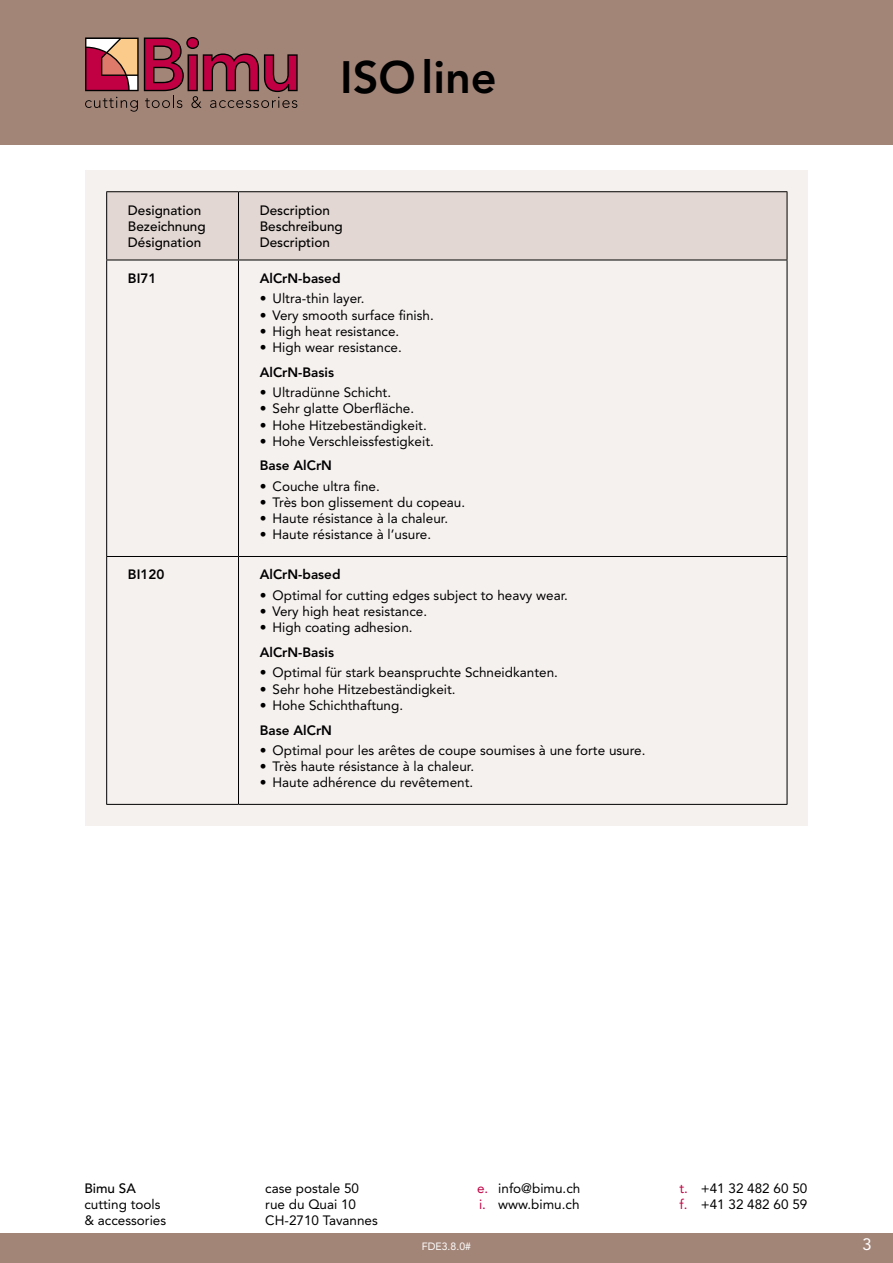
<style>
.page{position:relative;width:893px;height:1263px;background:#fff}
.page>*{position:absolute;margin:0;border:0;box-sizing:border-box;transform-origin:0 0}
.t1{font:800 45px "Avenir";color:#000}
.t2{font:16.5px "Avenir";color:#fff}
.t3{font:13.5px/16.2px "Avenir";color:#000}
.t4{font:500 13.5px/16.2px "Avenir";color:#000}
.t5{font:800 13.5px "Avenir";color:#000}
.t6{font:10.5px "Avenir";color:#fff}
.s1{color:#c10044}
</style>
<div class="page">
<div style="left:0;top:1233px;width:893px;height:30px;background:#a38578"></div>
<div style="left:0;top:0;width:893px;height:145px;background:#a38578"></div>
<svg style="left:85px;top:37px;width:213px;height:75px"></svg>
<div style="left:85px;top:170px;width:722px;height:656px;background:#f5f1ef"></div>
<div style="left:107px;top:192px;width:680px;height:68px;background:#e2d7d2"></div>
<hr style="left:106px;top:191px;width:132px;height:1px;background:#000">
<hr style="left:106px;top:192px;width:1px;height:68px;background:#000">
<hr style="left:238px;top:191px;width:549px;height:1px;background:#000">
<hr style="left:238px;top:192px;width:1px;height:68px;background:#000">
<hr style="left:787px;top:192px;width:1px;height:68px;background:#000">
<hr style="left:106px;top:260px;width:132px;height:1px;background:#000">
<hr style="left:238px;top:260px;width:549px;height:1px;background:#000">
<hr style="left:106px;top:260px;width:1px;height:296px;background:#000">
<hr style="left:238px;top:260px;width:1px;height:296px;background:#000">
<hr style="left:787px;top:260px;width:1px;height:296px;background:#000">
<hr style="left:106px;top:556px;width:132px;height:1px;background:#000">
<hr style="left:106px;top:557px;width:1px;height:247px;background:#000">
<hr style="left:238px;top:556px;width:549px;height:1px;background:#000">
<hr style="left:238px;top:557px;width:1px;height:247px;background:#000">
<hr style="left:787px;top:557px;width:1px;height:247px;background:#000">
<hr style="left:106px;top:804px;width:132px;height:1px;background:#000">
<hr style="left:238px;top:804px;width:549px;height:1px;background:#000">
<h1 class="t1" style="left:340px;top:51px;width:158px">ISOline</h1>
<p class="t4" style="left:128px;top:202px;width:79px">Designation<br>Bezeichnung<br>Désignation</p>
<p class="t4" style="left:260px;top:202px;width:85px">Description<br>Beschreibung<br>Description</p>
<p class="t5" style="left:128px;top:270px;width:30px">BI71</p>
<p class="t5" style="left:260px;top:270px;width:82px">AlCrN-based</p>
<p class="t3" style="left:260px;top:291px;width:106px">• Ultra-thin layer.</p>
<p class="t3" style="left:260px;top:307px;width:176px">• Very smooth surface finish.</p>
<p class="t3" style="left:260px;top:323px;width:141px">• High heat resistance.</p>
<p class="t3" style="left:260px;top:339px;width:144px">• High wear resistance.</p>
<p class="t5" style="left:260px;top:364px;width:76px">AlCrN-Basis</p>
<p class="t3" style="left:260px;top:384px;width:133px">• Ultradünne Schicht.</p>
<p class="t3" style="left:260px;top:401px;width:156px">• Sehr glatte Oberfläche.</p>
<p class="t3" style="left:260px;top:417px;width:169px">• Hohe Hitzebeständigkeit.</p>
<p class="t3" style="left:260px;top:433px;width:176px">• Hohe Verschleissfestigkeit.</p>
<p class="t5" style="left:260px;top:458px;width:74px">Base AlCrN</p>
<p class="t3" style="left:260px;top:478px;width:122px">• Couche ultra fine.</p>
<p class="t3" style="left:260px;top:494px;width:207px">• Très bon glissement du copeau.</p>
<p class="t3" style="left:260px;top:511px;width:190px">• Haute résistance à la chaleur.</p>
<p class="t3" style="left:260px;top:527px;width:173px">• Haute résistance à l’usure.</p>
<p class="t5" style="left:128px;top:567px;width:38px">BI120</p>
<p class="t5" style="left:260px;top:567px;width:82px">AlCrN-based</p>
<p class="t3" style="left:260px;top:587px;width:310px">• Optimal for cutting edges subject to heavy wear.</p>
<p class="t3" style="left:260px;top:603px;width:169px">• Very high heat resistance.</p>
<p class="t3" style="left:260px;top:619px;width:154px">• High coating adhesion.</p>
<p class="t5" style="left:260px;top:644px;width:76px">AlCrN-Basis</p>
<p class="t3" style="left:260px;top:665px;width:300px">• Optimal für stark beanspruchte Schneidkanten.</p>
<p class="t3" style="left:260px;top:681px;width:197px">• Sehr hohe Hitzebeständigkeit.</p>
<p class="t3" style="left:260px;top:697px;width:145px">• Hohe Schichthaftung.</p>
<p class="t5" style="left:260px;top:722px;width:74px">Base AlCrN</p>
<p class="t3" style="left:260px;top:742px;width:387px">• Optimal pour les arêtes de coupe soumises à une forte usure.</p>
<p class="t3" style="left:260px;top:758px;width:216px">• Très haute résistance à la chaleur.</p>
<p class="t3" style="left:260px;top:775px;width:215px">• Haute adhérence du revêtement.</p>
<p class="t4" style="left:84px;top:1180px;width:53px">Bimu SA</p>
<p class="t3" style="left:84px;top:1196px;width:83px">cutting tools &amp; accessories</p>
<p class="t3" style="left:265px;top:1180px;width:114px">case postale 50 rue du Quai 10<br>CH-2710 Tavannes</p>
<p class="t3" style="left:477px;top:1180px;width:105px"><span class="s1">e.</span> info@bimu.ch <span class="s1">i.</span> www.bimu.ch</p>
<p class="t3" style="left:679px;top:1180px;width:129px"><span class="s1">t.</span> +41 32 482 60 50 <span class="s1">f.</span> +41 32 482 60 59</p>
<p class="t6" style="left:422px;top:1240px;width:51px">FDE3.8.0#</p>
<p class="t2" style="left:862px;top:1235px;width:11px">3</p>
</div>
